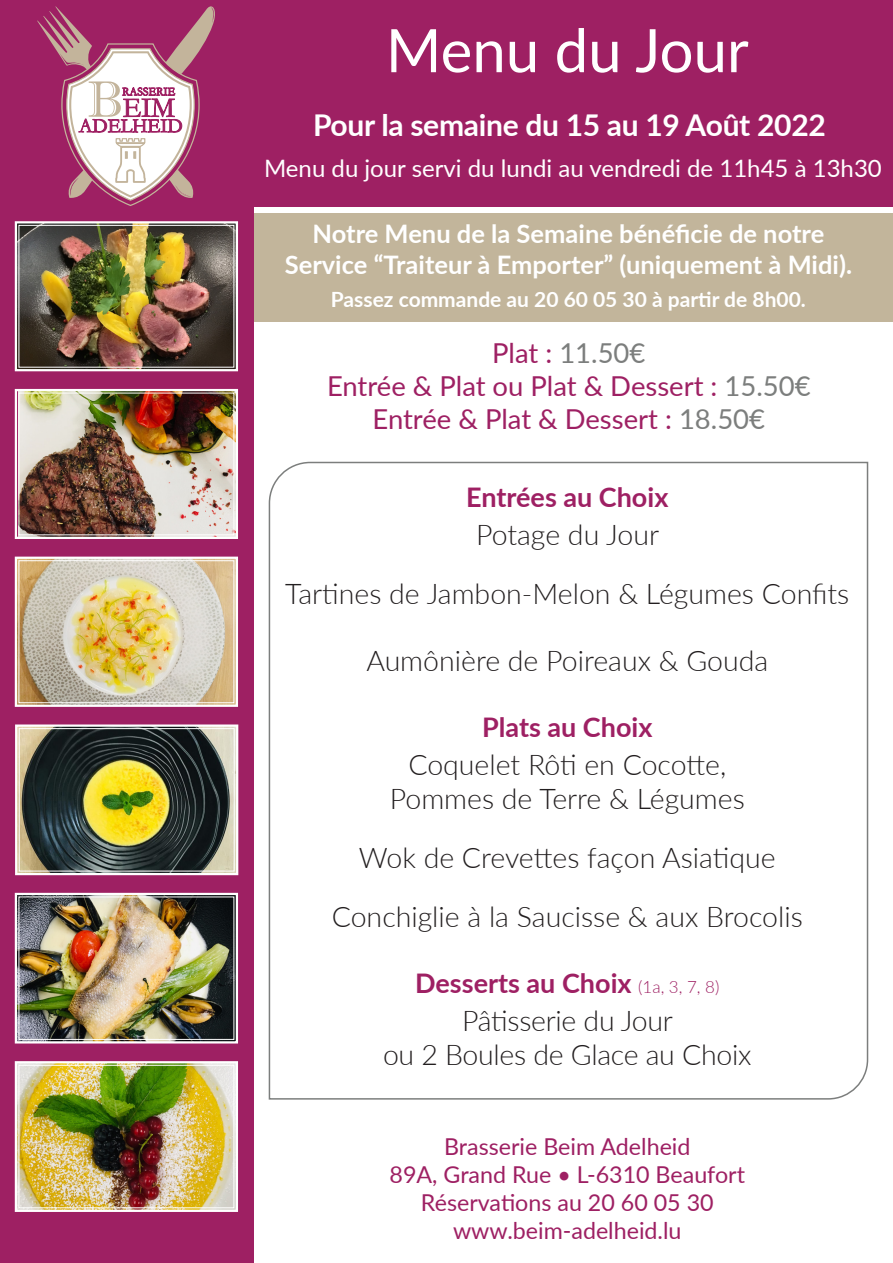
<style>
.page{position:relative;width:893px;height:1263px;background:#fff}
.page>*{position:absolute;margin:0;border:0;box-sizing:border-box;transform-origin:0 0}
.t1{font:60px "Lato";color:#fff}
.t2{font:700 30px "Lato";letter-spacing:-.01em;color:#fff}
.t3{font:300 28.5px/34.2px "Lato";color:#231f20;text-align:center}
.t4{font:27.45px/33px "Lato";color:#9e2063;text-align:center}
.t5{font:27.45px "Lato";color:#7c7e7d}
.t6{font:700 27px "Lato";color:#9e2063}
.t7{font:700 25.5px/30.6px "Lato";color:#fff;text-align:center}
.t8{font:24px "Lato";color:#fff}
.t9{font:23.25px/27.9px "Lato";color:#9e2063;text-align:center}
.t10{font:700 21px "Lato";color:#fff}
.s1{color:#9e2063}
.s2{color:#7c7e7d}
.s3{font-weight:300;font-size:16.95px}
</style>
<div class="page">
<div style="left:200px;top:214px;width:693px;height:108px;background:#c2b59b"></div>
<svg style="left:268px;top:461px;width:601px;height:639px"></svg>
<div style="left:0;top:0;width:253px;height:1263px;background:#9e2063"></div>
<div style="left:0;top:0;width:893px;height:206px;background:#9e2063"></div>
<img style="left:14px;top:388px;width:224px;height:151px">
<div style="left:19px;top:393px;width:215px;height:142px;border:1px solid #fff"></div>
<img style="left:14px;top:221px;width:224px;height:151px">
<div style="left:19px;top:225px;width:215px;height:143px;border:1px solid #fff"></div>
<img style="left:14px;top:556px;width:224px;height:151px">
<div style="left:19px;top:560px;width:215px;height:143px;border:1px solid #fff"></div>
<img style="left:15px;top:724px;width:224px;height:152px">
<div style="left:19px;top:728px;width:216px;height:143px;border:1px solid #fff"></div>
<img style="left:14px;top:1061px;width:224px;height:151px">
<div style="left:19px;top:1065px;width:215px;height:143px;border:1px solid #fff"></div>
<img style="left:14px;top:892px;width:224px;height:152px">
<div style="left:19px;top:896px;width:215px;height:144px;border:1px solid #fff"></div>
<svg style="left:37px;top:6px;width:178px;height:200px"></svg>
<p class="t1" style="left:386px;top:7px;width:364px">Menu du Jour</p>
<p class="t2" style="left:313px;top:103px;width:514px">Pour la semaine du 15 au 19 Août 2022</p>
<p class="t8" style="left:264px;top:151px;width:619px">Menu du jour servi du lundi au vendredi de 11h45 à 13h30</p>
<p class="t7" style="left:285px;top:217px;width:569px">Notre Menu de la Semaine bénéficie de notre<br>Service “Traiteur à Emporter” (uniquement à Midi).</p>
<p class="t10" style="left:331px;top:284px;width:476px">Passez commande au 20 60 05 30 à partir de 8h00.</p>
<p class="t5" style="left:492px;top:334px;width:155px"><span class="s1">Plat :</span> 11.50€</p>
<p class="t4" style="left:327px;top:368px;width:485px">Entrée &amp; Plat ou Plat &amp; Dessert : <span class="s2">15.50€<br></span>Entrée &amp; Plat &amp; Dessert : <span class="s2">18.50€</span></p>
<p class="t6" style="left:466px;top:477px;width:204px">Entrées au Choix</p>
<p class="t3" style="left:476px;top:517px;width:184px">Potage du Jour</p>
<p class="t3" style="left:285px;top:575px;width:566px">Tartines de Jambon-Melon &amp; Légumes Confits</p>
<p class="t3" style="left:366px;top:643px;width:403px">Aumônière de Poireaux &amp; Gouda</p>
<p class="t6" style="left:482px;top:707px;width:172px">Plats au Choix</p>
<p class="t3" style="left:390px;top:747px;width:356px">Coquelet Rôti en Cocotte,<br>Pommes de Terre &amp; Légumes</p>
<p class="t3" style="left:359px;top:840px;width:418px">Wok de Crevettes façon Asiatique</p>
<p class="t3" style="left:332px;top:899px;width:473px">Conchiglie à la Saucisse &amp; aux Brocolis</p>
<p class="t6" style="left:415px;top:963px;width:306px">Desserts au Choix <span class="s3">(1a, 3, 7, 8)</span></p>
<p class="t3" style="left:383px;top:1003px;width:370px">Pâtisserie du Jour<br>ou 2 Boules de Glace au Choix</p>
<p class="t9" style="left:390px;top:1132px;width:357px">Brasserie Beim Adelheid<br>89A, Grand Rue • L-6310 Beaufort</p>
<p class="t9" style="left:421px;top:1188px;width:294px">Réservations au 20 60 05 30</p>
<p class="t9" style="left:453px;top:1216px;width:230px">www.beim-adelheid.lu</p>
</div>
